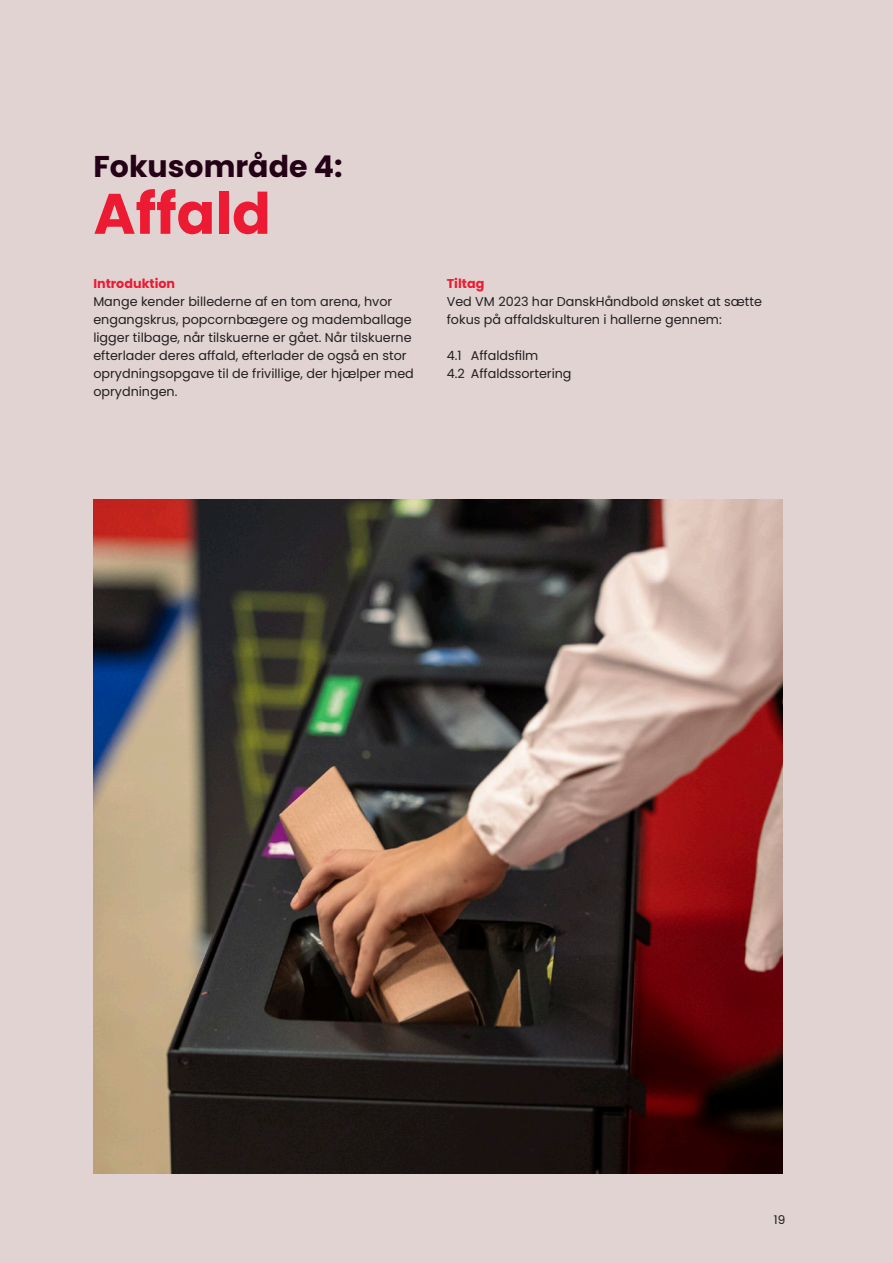
<style>
.page{position:relative;width:893px;height:1263px;background:#e0d3d2}
.page>*{position:absolute;margin:0;border:0;box-sizing:border-box;transform-origin:0 0}
.t1{font:700 57px "Poppins";color:#ed1a33}
.t2{font:700 30px "Poppins";color:#240116}
.brød{font:12.75px/18px "Poppins";color:#231f20}
.Bullets{font:12.75px/18px "Poppins";color:#231f20}
.brød-2{font:700 12.75px "Poppins";color:#ed1a33}
.t3{font:12px "Poppins";color:#231f20}
</style>
<div class="page">
<img style="left:94px;top:500px;width:688px;height:674px">
<p class="t2" style="left:94px;top:149px;width:251px">Fokusområde 4:</p>
<p class="t1" style="left:94px;top:181px;width:179px">Affald</p>
<p class="brød-2" style="left:93px;top:276px;width:83px">Introduktion</p>
<p class="brød" style="left:93px;top:293px;width:322px">Mange kender billederne af en tom arena, hvor engangskrus, popcornbægere og mademballage ligger tilbage, når tilskuerne er gået. Når tilskuerne efterlader deres affald, efterlader de også en stor oprydningsopgave til de frivillige, der hjælper med oprydningen.</p>
<p class="brød-2" style="left:447px;top:276px;width:39px">Tiltag</p>
<p class="Bullets" style="left:447px;top:293px;width:317px">Ved VM 2023 har DanskHåndbold ønsket at sætte fokus på affaldskulturen i hallerne gennem:</p>
<p class="Bullets" style="left:447px;top:347px;width:93px">4.1 Affaldsfilm</p>
<p class="Bullets" style="left:447px;top:365px;width:126px">4.2 Affaldssortering</p>
<p class="t3" style="left:774px;top:1213px;width:13px">19</p>
</div>
